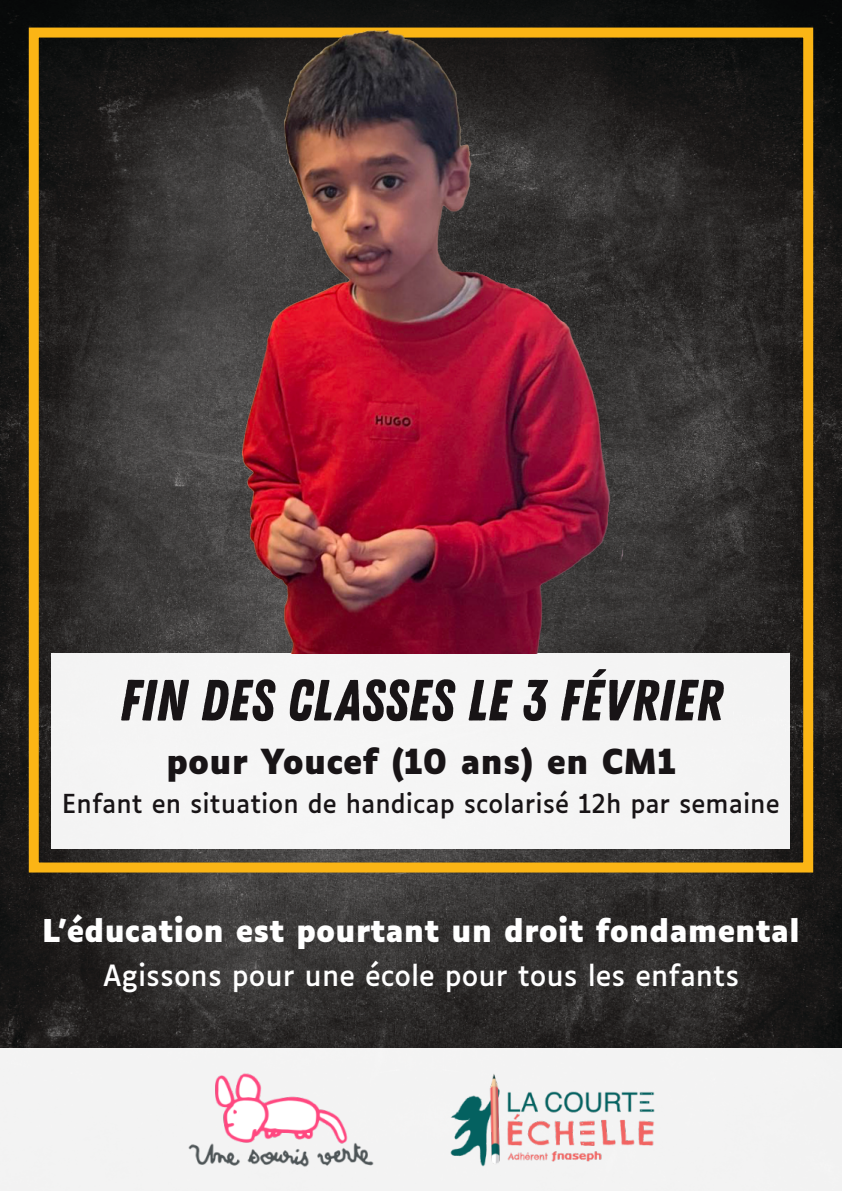
<style>
.page{position:relative;width:842px;height:1191px;background:#fff}
.page>*{position:absolute;margin:0;border:0;box-sizing:border-box;transform-origin:0 0}
.t1{font:58px "Zing Rust Demo Base";color:#181416}
.t2{font:700 33px "Luciole";color:#181416}
.t3{font:700 30px "Luciole";color:#fff}
.t4{font:28px "Luciole";color:#fff}
.t5{font:25px "Luciole";color:#181416}
</style>
<div class="page">
<img style="left:0;top:0;width:842px;height:1048px">
<div style="left:29px;top:28px;width:784px;height:844px;border:10px solid #fbb515"></div>
<div style="left:0;top:1048px;width:842px;height:143px;background:#f3f3f3"></div>
<div style="left:52px;top:653px;width:738px;height:195px;background:#f5f5f5"></div>
<img style="left:188px;top:1073px;width:186px;height:94px">
<img style="left:450px;top:1074px;width:205px;height:93px">
<img style="left:242px;top:11px;width:380px;height:642px">
<h1 class="t1" style="left:119px;top:666px;width:605px">FIN DES CLASSES LE 3 FÉVRIER</h1>
<h2 class="t2" style="left:166px;top:748px;width:511px">pour Youcef (10 ans) en CM1</h2>
<p class="t5" style="left:62px;top:793px;width:719px">Enfant en situation de handicap scolarisé 12h par semaine</p>
<p class="t3" style="left:42px;top:918px;width:759px">L’éducation est pourtant un droit fondamental</p>
<p class="t4" style="left:103px;top:964px;width:638px">Agissons pour une école pour tous les enfants</p>
</div>
